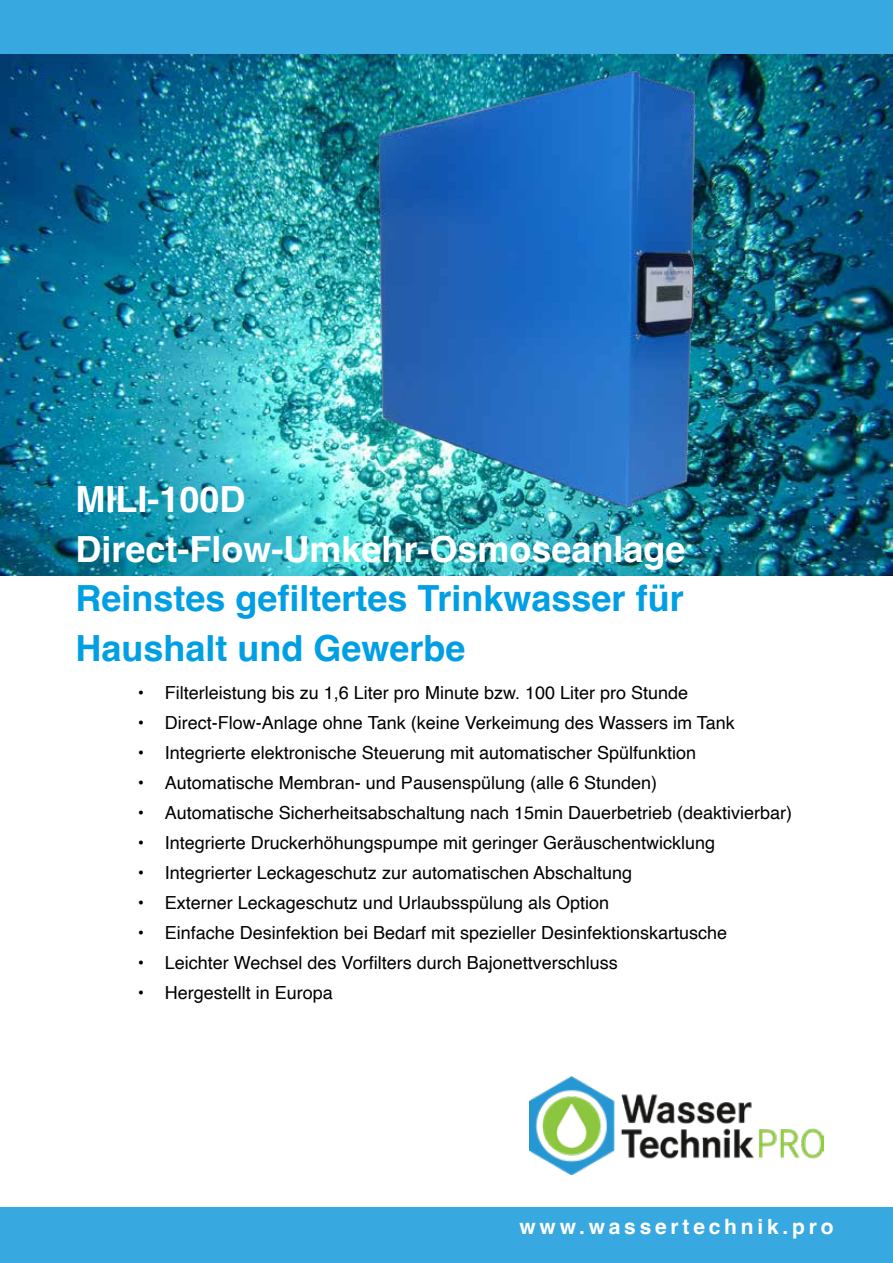
<style>
.page{position:relative;width:893px;height:1263px;background:#fff}
.page>*{position:absolute;margin:0;border:0;box-sizing:border-box;transform-origin:0 0}
.t1{font:700 36px/49.5px "Helvetica";color:#009fe3}
.t2{font:700 36px/49.5px "Helvetica";color:#fff}
.t3{font:700 21px "Helvetica";letter-spacing:.18em;color:#fff}
.t4{font:18px "Helvetica";color:#000}
</style>
<div class="page">
<div style="left:0;top:1207px;width:893px;height:55px;background:#38a8e0"></div>
<div style="left:0;top:0;width:893px;height:55px;background:#38a8e0"></div>
<img style="left:529px;top:1077px;width:295px;height:98px">
<img style="left:0;top:55px;width:893px;height:520px">
<img style="left:284px;top:60px;width:458px;height:459px">
<h1 class="t2" style="left:75px;top:479px;width:612px">MILI-100D<br>Direct-Flow-Umkehr-Osmoseanlage</h1>
<h1 class="t1" style="left:75px;top:578px;width:610px">Reinstes gefiltertes Trinkwasser für<br>Haushalt und Gewerbe</h1>
<p class="t4" style="left:138px;top:679px;width:552px">• Filterleistung bis zu 1,6 Liter pro Minute bzw. 100 Liter pro Stunde</p>
<p class="t4" style="left:138px;top:709px;width:598px">• Direct-Flow-Anlage ohne Tank (keine Verkeimung des Wassers im Tank</p>
<p class="t4" style="left:138px;top:739px;width:560px">• Integrierte elektronische Steuerung mit automatischer Spülfunktion</p>
<p class="t4" style="left:138px;top:769px;width:521px">• Automatische Membran- und Pausenspülung (alle 6 Stunden)</p>
<p class="t4" style="left:138px;top:799px;width:656px">• Automatische Sicherheitsabschaltung nach 15min Dauerbetrieb (deaktivierbar)</p>
<p class="t4" style="left:138px;top:829px;width:579px">• Integrierte Druckerhöhungspumpe mit geringer Geräuschentwicklung</p>
<p class="t4" style="left:138px;top:859px;width:496px">• Integrierter Leckageschutz zur automatischen Abschaltung</p>
<p class="t4" style="left:138px;top:889px;width:473px">• Externer Leckageschutz und Urlaubsspülung als Option</p>
<p class="t4" style="left:138px;top:919px;width:591px">• Einfache Desinfektion bei Bedarf mit spezieller Desinfektionskartusche</p>
<p class="t4" style="left:138px;top:949px;width:481px">• Leichter Wechsel des Vorfilters durch Bajonettverschluss</p>
<p class="t4" style="left:138px;top:979px;width:197px">• Hergestellt in Europa</p>
<p class="t3" style="left:519px;top:1213px;width:316px">www.wassertechnik.pro</p>
</div>
